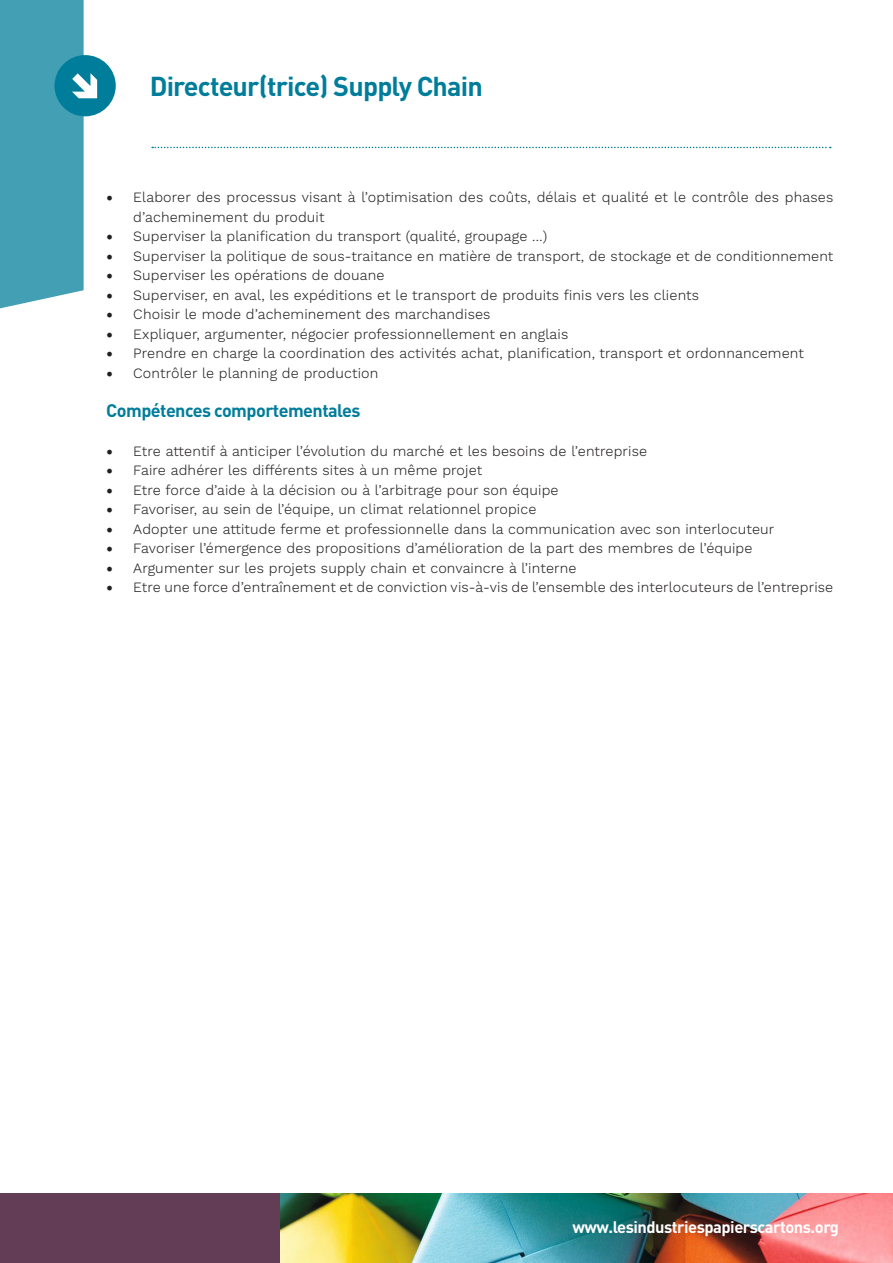
<style>
.page{position:relative;width:893px;height:1263px;background:#fff}
.page>*{position:absolute;margin:0;border:0;box-sizing:border-box;transform-origin:0 0}
.t1{font:700 27px "DINOT";letter-spacing:-.03em;color:#007d9b}
.t2{font:700 18px "DINOT";letter-spacing:-.03em;color:#007d9b}
.t3{font:700 16.5px "DINOT";letter-spacing:-.03em;color:#fff}
.t4{font:300 14.25px/19.5px "Work Sans";letter-spacing:.01em;color:#231f20}
.s1{font-family:"Minion Pro";font-weight:400;font-size:18px}
</style>
<div class="page">
<div style="left:54px;top:55px;width:62px;height:61px;background:#007d9b;border-radius:50%"></div>
<svg style="left:0;top:0;width:97px;height:309px"></svg>
<svg style="left:152px;top:147px;width:679px;height:1px"></svg>
<div style="left:0;top:1193px;width:893px;height:70px;background:#623d55"></div>
<img style="left:281px;top:1193px;width:612px;height:70px">
<p class="t1" style="left:150px;top:67px;width:335px">Directeur(trice) Supply Chain</p>
<p class="t4" style="left:133px;top:188px;width:702px;text-indent:-27px"><span class="s1">•</span> Elaborer des processus visant à l’optimisation des coûts, délais et qualité et le contrôle des phases d’acheminement du produit</p>
<p class="t4" style="left:106px;top:227px;width:443px"><span class="s1">•</span> Superviser la planification du transport (qualité, groupage …)</p>
<p class="t4" style="left:106px;top:247px;width:729px"><span class="s1">•</span> Superviser la politique de sous-traitance en matière de transport, de stockage et de conditionnement</p>
<p class="t4" style="left:106px;top:266px;width:280px"><span class="s1">•</span> Superviser les opérations de douane</p>
<p class="t4" style="left:106px;top:286px;width:594px"><span class="s1">•</span> Superviser, en aval, les expéditions et le transport de produits finis vers les clients</p>
<p class="t4" style="left:106px;top:305px;width:386px"><span class="s1">•</span> Choisir le mode d’acheminement des marchandises</p>
<p class="t4" style="left:106px;top:325px;width:464px"><span class="s1">•</span> Expliquer, argumenter, négocier professionnellement en anglais</p>
<p class="t4" style="left:106px;top:344px;width:699px"><span class="s1">•</span> Prendre en charge la coordination des activités achat, planification, transport et ordonnancement</p>
<p class="t4" style="left:106px;top:364px;width:274px"><span class="s1">•</span> Contrôler le planning de production</p>
<p class="t2" style="left:106px;top:398px;width:256px">Compétences comportementales</p>
<p class="t4" style="left:106px;top:442px;width:542px"><span class="s1">•</span> Etre attentif à anticiper l’évolution du marché et les besoins de l’entreprise</p>
<p class="t4" style="left:106px;top:461px;width:377px"><span class="s1">•</span> Faire adhérer les différents sites à un même projet</p>
<p class="t4" style="left:106px;top:481px;width:454px"><span class="s1">•</span> Etre force d’aide à la décision ou à l’arbitrage pour son équipe</p>
<p class="t4" style="left:106px;top:500px;width:432px"><span class="s1">•</span> Favoriser, au sein de l’équipe, un climat relationnel propice</p>
<p class="t4" style="left:106px;top:520px;width:670px"><span class="s1">•</span> Adopter une attitude ferme et professionnelle dans la communication avec son interlocuteur</p>
<p class="t4" style="left:106px;top:539px;width:648px"><span class="s1">•</span> Favoriser l’émergence des propositions d’amélioration de la part des membres de l’équipe</p>
<p class="t4" style="left:106px;top:559px;width:472px"><span class="s1">•</span> Argumenter sur les projets supply chain et convaincre à l’interne</p>
<p class="t4" style="left:106px;top:578px;width:728px"><span class="s1">•</span> Etre une force d’entraînement et de conviction vis-à-vis de l’ensemble des interlocuteurs de l’entreprise</p>
<p class="t3" style="left:572px;top:1216px;width:268px">www.lesindustriespapierscartons.org</p>
</div>
